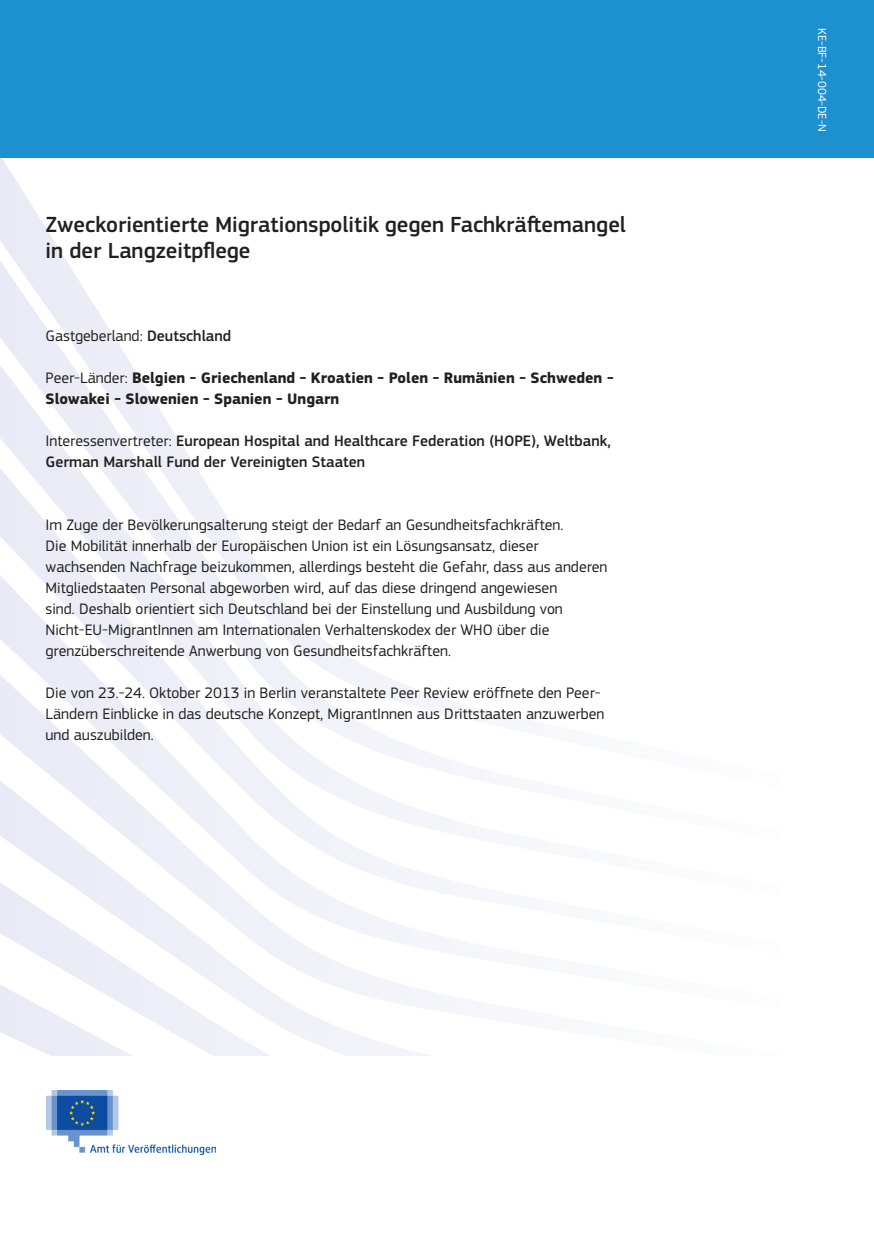
<style>
.page{position:relative;width:874px;height:1241px;background:#fff}
.page>*{position:absolute;margin:0;border:0;box-sizing:border-box;transform-origin:0 0}
.t1{font:500 22.75px/26.2px "EC Square Sans Pro";color:#231f20}
.Text{font:15.75px/21px "EC Square Sans Pro";color:#231f20}
.Text-2{font:500 15.75px/21px "EC Square Sans Pro";color:#231f20}
.Text-3{font:700 15.75px/21px "EC Square Sans Pro";color:#231f20}
.t2{font:12.25px "EC Square Sans Pro";color:#fff}
.s1{font-weight:500}
.s2{font-weight:400}
</style>
<div class="page">
<svg style="left:36px;top:954px;width:307px;height:11px;fill:#f1f2f9"></svg>
<svg style="left:0;top:965px;width:452px;height:90px"></svg>
<svg style="left:0;top:210px;width:103px;height:110px;fill:#ebecf6"></svg>
<svg style="left:0;top:320px;width:171px;height:108px;fill:#ecedf7"></svg>
<svg style="left:0;top:428px;width:452px;height:526px"></svg>
<div style="left:0;top:0;width:873px;height:157px;background:#1d90d0"></div>
<img style="left:47px;top:1090px;width:168px;height:63px">
<p class="t1" style="left:46px;top:212px;width:581px">Zweckorientierte Migrationspolitik gegen Fachkräftemangel in der Langzeitpflege</p>
<p class="Text" style="left:46px;top:325px;width:187px">Gastgeberland: <span class="s1">Deutschland</span></p>
<p class="Text-3" style="left:46px;top:367px;width:569px"><span class="s2">Peer-Länder:</span> Belgien - Griechenland - Kroatien - Polen - Rumänien - Schweden -<br>Slowakei - Slowenien - Spanien - Ungarn</p>
<p class="Text-2" style="left:46px;top:430px;width:566px"><span class="s2">Interessenvertreter:</span> European Hospital and Healthcare Federation (HOPE), Weltbank,<br>German Marshall Fund der Vereinigten Staaten</p>
<p class="Text" style="left:46px;top:514px;width:563px">Im Zuge der Bevölkerungsalterung steigt der Bedarf an Gesundheitsfachkräften.<br>Die Mobilität innerhalb der Europäischen Union ist ein Lösungsansatz, dieser wachsenden Nachfrage beizukommen, allerdings besteht die Gefahr, dass aus anderen Mitgliedstaaten Personal abgeworben wird, auf das diese dringend angewiesen<br>sind. Deshalb orientiert sich Deutschland bei der Einstellung und Ausbildung von Nicht-EU-MigrantInnen am Internationalen Verhaltenskodex der WHO über die grenzüberschreitende Anwerbung von Gesundheitsfachkräften.</p>
<p class="Text" style="left:46px;top:682px;width:560px">Die von 23.-24. Oktober 2013 in Berlin veranstaltete Peer Review eröffnete den Peer-<br>Ländern Einblicke in das deutsche Konzept, MigrantInnen aus Drittstaaten anzuwerben und auszubilden.</p>
<p class="t2" style="left:828px;top:28px;width:105px;rotate:90deg">KE-BF-14-004-DE-N</p>
</div>
